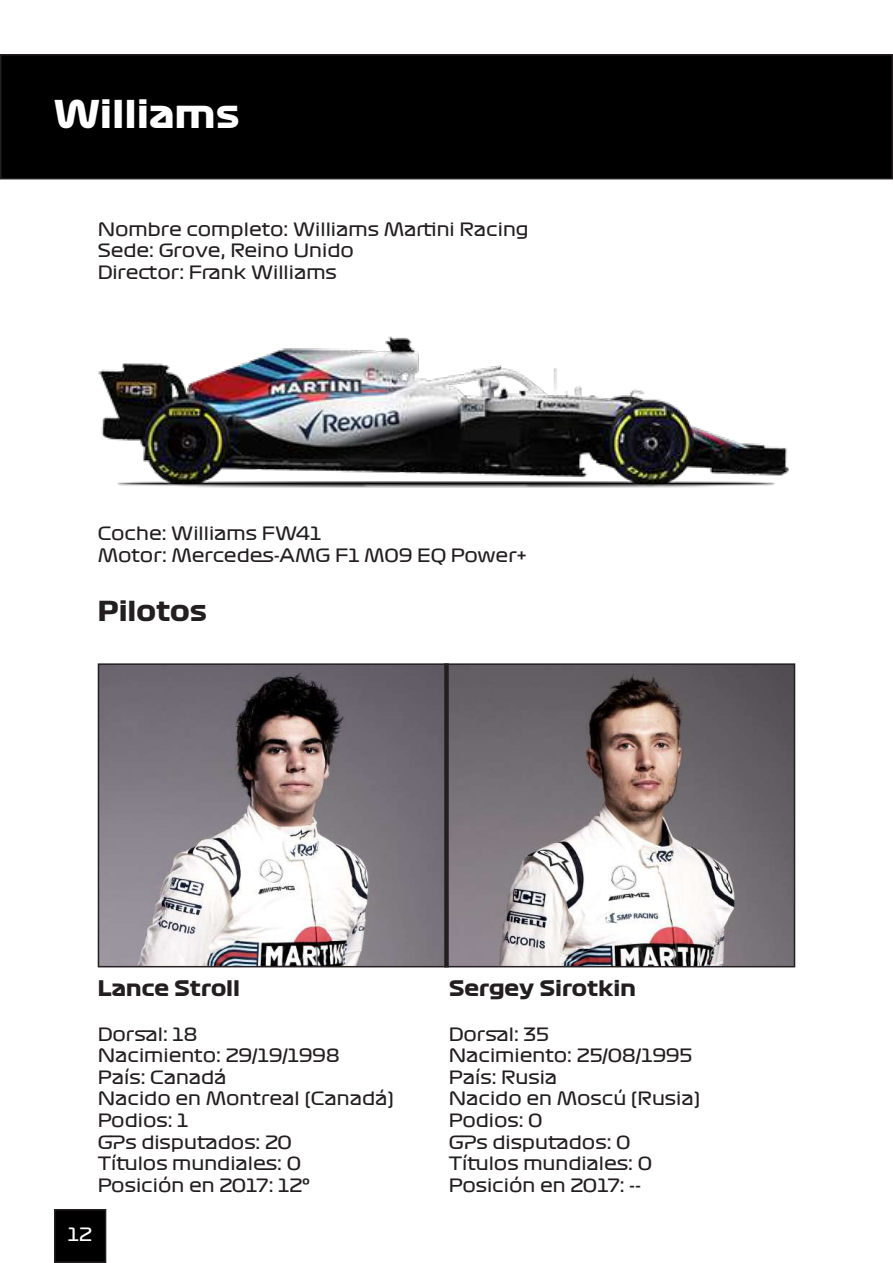
<style>
.page{position:relative;width:893px;height:1263px;background:#fff}
.page>*{position:absolute;margin:0;border:0;box-sizing:border-box;transform-origin:0 0}
.t1{font:37.5px "Formula 1 Display Bold";color:#fff}
.t2{font:27px "Formula 1 Display Bold";color:#231f20}
.t3{font:21px "Formula 1 Display Bold";color:#231f20}
.t4{font:18px/21.6px "Formula 1 Display Regular";color:#231f20}
.t5{font:18px "Formula 1 Display Regular";color:#fff}
</style>
<div class="page">
<div style="left:1px;top:55px;width:891px;height:124px;background:#000"></div>
<div style="left:0;top:54px;width:893px;height:125px;border:2px solid #231f20"></div>
<img style="left:98px;top:336px;width:691px;height:152px">
<img style="left:101px;top:666px;width:691px;height:298px">
<div style="left:98px;top:663px;width:348px;height:304px;border:2px solid #231f20"></div>
<div style="left:446px;top:663px;width:349px;height:304px;border:2px solid #231f20"></div>
<div style="left:444px;top:663px;width:5px;height:304px;background:#231f20"></div>
<div style="left:55px;top:1210px;width:51px;height:52px;background:#000"></div>
<div style="left:54px;top:1209px;width:52px;height:54px;border:2px solid #231f20"></div>
<h1 class="t1" style="left:54px;top:90px;width:187px">Williams</h1>
<p class="t4" style="left:98px;top:218px;width:432px">Nombre completo: Williams Martini Racing<br>Sede: Grove, Reino Unido<br>Director: Frank Williams</p>
<p class="t4" style="left:98px;top:522px;width:431px">Coche: Williams FW41<br>Motor: Mercedes-AMG F1 M09 EQ Power+</p>
<h2 class="t2" style="left:98px;top:594px;width:111px">Pilotos</h2>
<p class="t3" style="left:98px;top:974px;width:144px">Lance Stroll</p>
<p class="t3" style="left:449px;top:974px;width:189px">Sergey Sirotkin</p>
<p class="t4" style="left:98px;top:1022px;width:298px">Dorsal: 18<br>Nacimiento: 29/19/1998<br>País: Canadá<br>Nacido en Montreal (Canadá)<br>Podios: 1<br>GPs disputados: 20<br>Títulos mundiales: 0<br>Posición en 2017: 12º</p>
<p class="t4" style="left:449px;top:1022px;width:253px">Dorsal: 35<br>Nacimiento: 25/08/1995<br>País: Rusia<br>Nacido en Moscú (Rusia)<br>Podios: 0<br>GPs disputados: 0<br>Títulos mundiales: 0<br>Posición en 2017: --</p>
<p class="t5" style="left:68px;top:1223px;width:26px">12</p>
</div>
